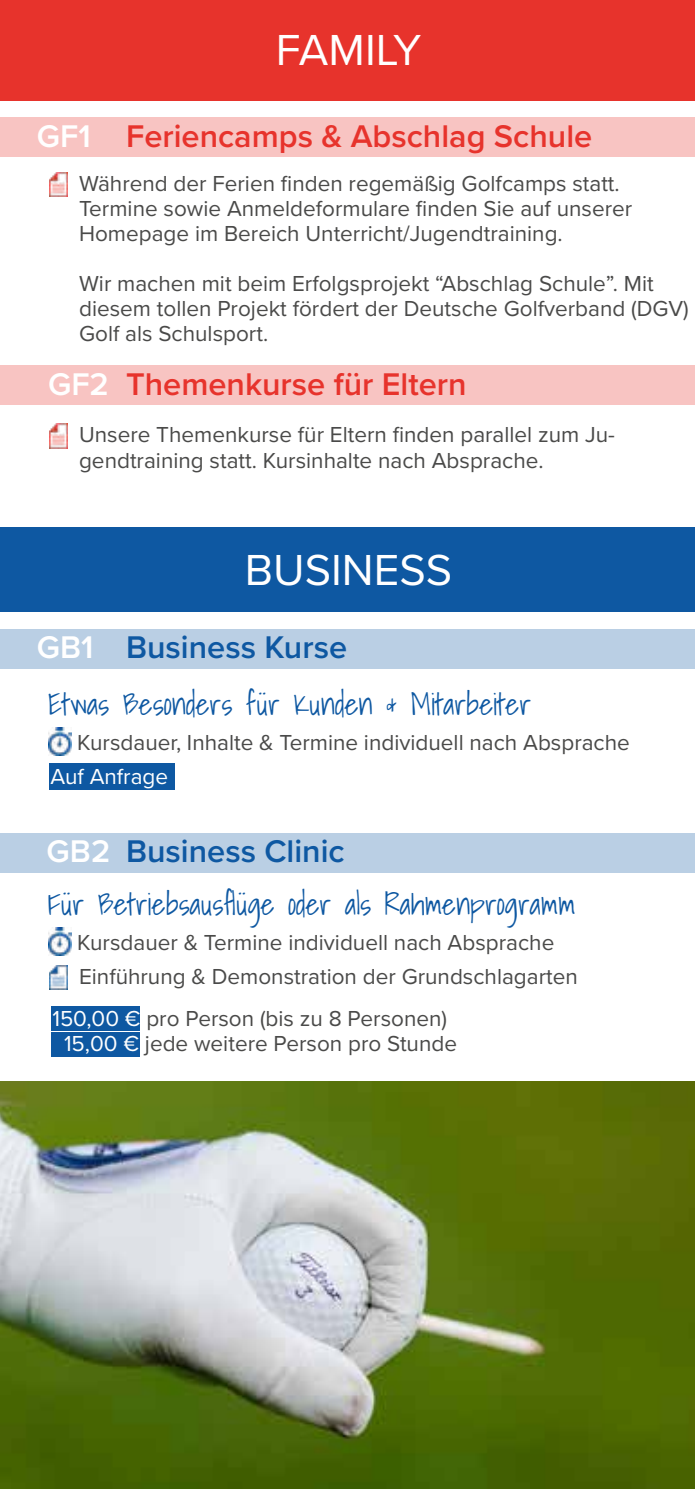
<style>
.page{position:relative;width:695px;height:1489px;background:#fff}
.page>*{position:absolute;margin:0;border:0;box-sizing:border-box;transform-origin:0 0}
.t1{font:45px "Proxima Nova";color:#fff}
.t2{font:600 32.5px "Proxima Nova";color:#e7332c}
.t3{font:600 32.5px "Proxima Nova";color:#0e58a2}
.t4{font:600 32.5px "Proxima Nova";color:#fff}
.t5{font:300 30px "Shadows Into";color:#0e58a2}
.t6{font:22.5px/25px "Proxima Nova";color:#4a4a49}
.t7{font:22.5px "Proxima Nova";color:#fff}
.s1{color:#fff}
</style>
<div class="page">
<div style="left:0;top:0;width:694px;height:100px;background:#e7332c"></div>
<div style="left:0;top:117px;width:694px;height:40px;background:#f8c4c2"></div>
<div style="left:0;top:365px;width:694px;height:40px;background:#f8c4c2"></div>
<img style="left:49px;top:423px;width:18px;height:25px">
<div style="left:49px;top:763px;width:126px;height:26px;background:#0e58a2"></div>
<div style="left:0;top:527px;width:694px;height:84px;background:#0e58a2"></div>
<div style="left:0;top:629px;width:694px;height:39px;background:#bacfe4"></div>
<div style="left:0;top:832px;width:694px;height:40px;background:#bacfe4"></div>
<img style="left:49px;top:727px;width:23px;height:28px">
<img style="left:49px;top:927px;width:23px;height:28px">
<div style="left:51px;top:1032px;width:89px;height:24px;background:#0e58a2"></div>
<div style="left:51px;top:1006px;width:89px;height:24px;background:#0e58a2"></div>
<img style="left:49px;top:965px;width:18px;height:24px">
<img style="left:49px;top:172px;width:18px;height:24px">
<img style="left:0;top:1081px;width:694px;height:406px">
<hr style="left:694px;top:0;width:1px;height:100px;background:#7cbb48">
<h1 class="t1" style="left:276px;top:16px;width:147px">FAMILY</h1>
<h2 class="t2" style="left:37px;top:111px;width:557px"><span class="s1">GF1</span> Feriencamps &amp; Abschlag Schule</h2>
<p class="t6" style="left:79px;top:170px;width:554px">Während der Ferien finden regemäßig Golfcamps statt.<br>Termine sowie Anmeldeformulare finden Sie auf unserer<br>Homepage im Bereich Unterricht/Jugendtraining.</p>
<p class="t6" style="left:79px;top:270px;width:611px">Wir machen mit beim Erfolgsprojekt “Abschlag Schule”. Mit diesem tollen Projekt fördert der Deutsche Golfverband (DGV)<br>Golf als Schulsport.</p>
<h2 class="t2" style="left:48px;top:360px;width:420px"><span class="s1">GF2</span> Themenkurse für Eltern</h2>
<p class="t6" style="left:79px;top:421px;width:537px">Unsere Themenkurse für Eltern finden parallel zum Ju&shy;gendtraining statt. Kursinhalte nach Absprache.</p>
<h2 class="t4" style="left:37px;top:623px;width:58px">GB1</h2>
<h1 class="t1" style="left:245px;top:536px;width:209px">BUSINESS</h1>
<h2 class="t3" style="left:126px;top:623px;width:222px">Business Kurse</h2>
<h3 class="t5" style="left:48px;top:679px;width:484px">Etwas Besonders für Kunden &amp; Mitarbeiter</h3>
<p class="t6" style="left:77px;top:728px;width:554px">Kursdauer, Inhalte &amp; Termine individuell nach Absprache</p>
<p class="t7" style="left:51px;top:759px;width:119px">Auf Anfrage</p>
<h2 class="t3" style="left:47px;top:826px;width:299px"><span class="s1">GB2</span> Business Clinic</h2>
<h3 class="t5" style="left:48px;top:880px;width:529px">Für Betriebsausflüge oder als Rahmenprogramm</h3>
<p class="t6" style="left:77px;top:929px;width:478px">Kursdauer &amp; Termine individuell nach Absprache</p>
<p class="t6" style="left:52px;top:954px;width:527px;line-height:41.8px;text-indent:27px">Einführung &amp; Demonstration der Grundschlagarten<br><span class="s1">150,00 €</span> pro Person (bis zu 8 Personen)</p>
<p class="t6" style="left:64px;top:1029px;width:394px"><span class="s1">15,00 €</span> jede weitere Person pro Stunde</p>
</div>
